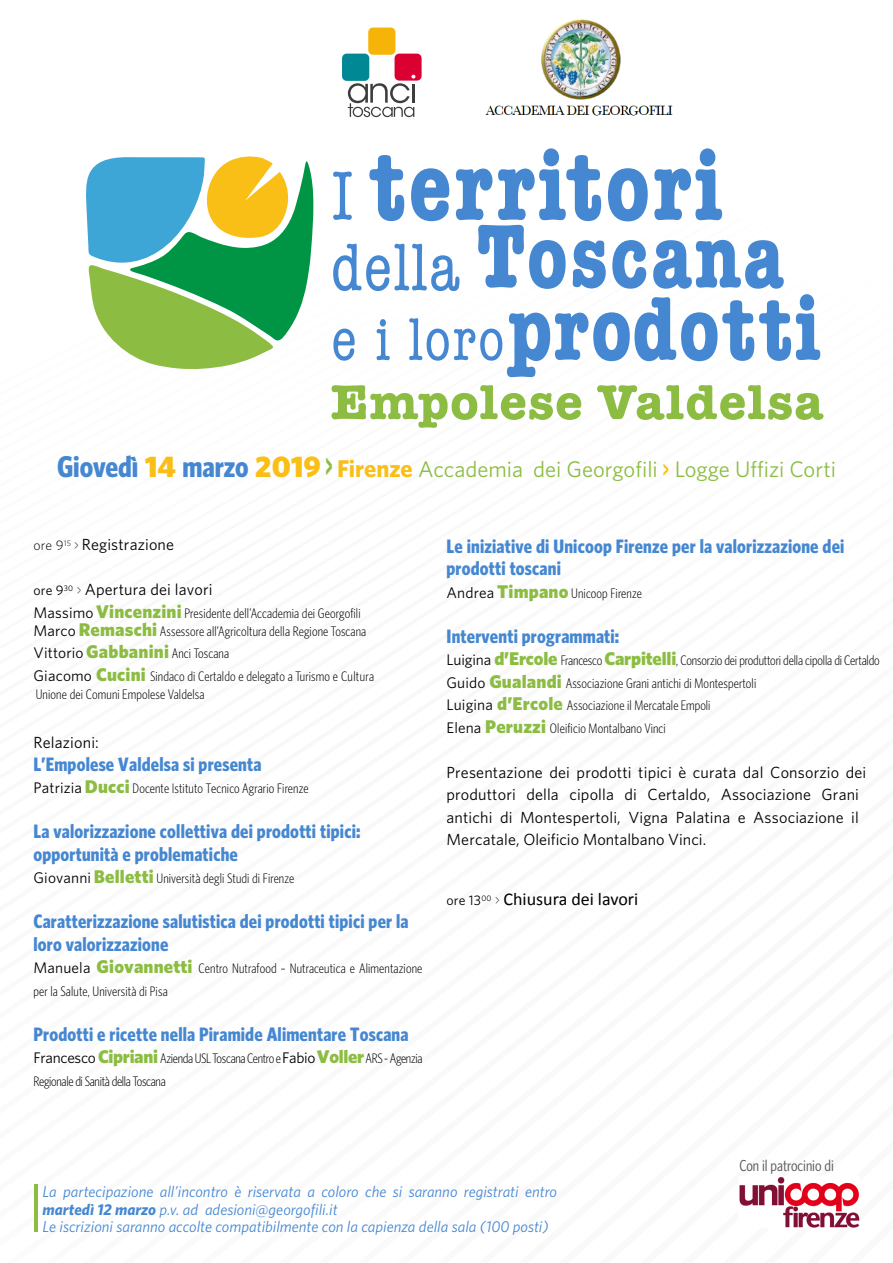
<style>
.page{position:relative;width:893px;height:1263px;background:#fff}
.page>*{position:absolute;margin:0;border:0;box-sizing:border-box;transform-origin:0 0}
.t1{font:700 50.4px "American Typewriter";letter-spacing:.025em;color:#8cbd42}
.t2{font:22.5px "Whitney HTF";color:#8cbd42}
.t3{font:700 condensed 19.5px/22.5px "Whitney HTF";letter-spacing:.01em;color:#4587d1}
.t4{font:18px "Calibri";color:#000}
.t5{font:16.2px/22.5px "Whitney HTF";letter-spacing:.01em;color:#000}
.t6{font:condensed 15.9px "Whitney HTF";color:#58585a}
.t7{font:italic 15.75px/17.5px "Whitney HTF";color:#4587d1}
.t8{font:300 condensed 13.8px/22.5px "Whitney HTF";letter-spacing:.01em;color:#000}
.t9{font:300 condensed 13.8px/22.5px "Whitney HTF";letter-spacing:-.02em;color:#000}
.s1{font-weight:700;font-stretch:condensed;font-size:30px;color:#4587d1}
.s2{font-weight:900;font-size:30px;color:#fabf17}
.s3{font-weight:900;font-size:31.5px}
.s4{font-weight:700;font-size:24.3px;color:#fabf17}
.s5{font-weight:700;font-size:21.9px;color:#fabf17}
.s6{font-weight:300;font-size:13.8px}
.s7{font-size:13.8px}
.s8{font-weight:400;font-stretch:normal;font-size:15.3px}
.s9{font-weight:900;font-stretch:normal;font-size:18.45px;color:#8cbd42}
.s10{font-family:"Whitney HTF";font-size:13.8px}
.s11{font-family:"Whitney HTF";font-weight:300;font-size:13.8px}
.s12{font-weight:700}
</style>
<div class="page">
<div style="left:368px;top:28px;width:27px;height:27px;background:#f7b408;border-radius:5px"></div>
<div style="left:342px;top:54px;width:27px;height:27px;background:#008995;border-radius:5px"></div>
<div style="left:395px;top:54px;width:27px;height:27px;background:#da0032;border-radius:5px"></div>
<svg style="left:348px;top:75px;width:67px;height:42px"></svg>
<img style="left:739px;top:1177px;width:120px;height:50px">
<hr style="left:35px;top:1184px;width:3px;height:48px;background:#8cbd42">
<svg style="left:333px;top:148px;width:487px;height:229px"></svg>
<svg style="left:86px;top:156px;width:228px;height:213px"></svg>
<img style="left:486px;top:19px;width:187px;height:97px">
<h1 class="t1" style="left:331px;top:359px;width:494px">Empolese Valdelsa</h1>
<h2 class="t2" style="left:57px;top:456px;width:780px"><span class="s1">Giovedì</span> <span class="s2">14</span> <span class="s1">marzo</span> <span class="s2">2019</span> <span class="s3">&gt;</span> <span class="s4">Firenze</span> Accademia dei Georgofili <span class="s5">&gt;</span> Logge Uffizi Corti</h2>
<p class="t5" style="left:34px;top:533px;width:142px"><span class="s6">ore 9</span><sup>15</sup> <span class="s6">&gt;</span> Registrazione</p>
<p class="t5" style="left:34px;top:578px;width:181px"><span class="s7">ore 9</span><sup>30</sup> <span class="s6">&gt;</span> Apertura dei lavori</p>
<p class="t8" style="left:34px;top:604px;width:334px;line-height:18px"><span class="s8">Massimo</span> <span class="s9">Vincenzini</span> Presidente dell’Accademia dei Georgofili<br><span class="s8">Marco</span> <span class="s9">Remaschi</span> Assessore all’Agricoltura della Regione Toscana</p>
<p class="t8" style="left:34px;top:642px;width:342px"><span class="s8">Vittorio</span> <span class="s9">Gabbanini</span> Anci Toscana<br><span class="s8">Giacomo</span> <span class="s9">Cucini</span> Sindaco di Certaldo e delegato a Turismo e Cultura</p>
<p class="t8" style="left:36px;top:683px;width:170px">Unione dei Comuni Empolese Valdelsa</p>
<p class="t5" style="left:34px;top:731px;width:67px">Relazioni:</p>
<h3 class="t3" style="left:34px;top:752px;width:229px">L’Empolese Valdelsa si presenta</h3>
<p class="t8" style="left:34px;top:777px;width:277px"><span class="s8">Patrizia</span> <span class="s9">Ducci</span> Docente Istituto Tecnico Agrario Firenze</p>
<h3 class="t3" style="left:34px;top:820px;width:328px">La valorizzazione collettiva dei prodotti tipici: opportunità e problematiche</h3>
<p class="t8" style="left:34px;top:867px;width:262px"><span class="s8">Giovanni</span> <span class="s9">Belletti</span> Università degli Studi di Firenze</p>
<h3 class="t3" style="left:34px;top:910px;width:377px">Caratterizzazione salutistica dei prodotti tipici per la loro valorizzazione</h3>
<p class="t8" style="left:34px;top:957px;width:390px"><span class="s8">Manuela</span> <span class="s9">Giovannetti</span> Centro Nutrafood – Nutraceutica e Alimentazione per la Salute, Università di Pisa</p>
<h3 class="t3" style="left:34px;top:1022px;width:376px">Prodotti e ricette nella Piramide Alimentare Toscana</h3>
<p class="t9" style="left:34px;top:1047px;width:391px"><span class="s8">Francesco</span> <span class="s9">Cipriani</span> AziendaUSLToscanaCentro e<span class="s8">Fabio</span><span class="s9">Voller</span>ARS-Agenzia<br>Regionale di Sanità della Toscana</p>
<h3 class="t3" style="left:446px;top:535px;width:399px">Le iniziative di Unicoop Firenze per la valorizzazione dei prodotti toscani</h3>
<p class="t8" style="left:446px;top:582px;width:197px"><span class="s8">Andrea</span> <span class="s9">Timpano</span> Unicoop Firenze</p>
<h3 class="t3" style="left:446px;top:625px;width:174px">Interventi programmati:</h3>
<p class="t8" style="left:446px;top:649px;width:435px"><span class="s8">Luigina</span> <span class="s9">d’Ercole</span> Francesco <span class="s9">Carpitelli</span>, Consorzio dei produttori della cipolla di Certaldo <span class="s8">Guido</span> <span class="s9">Gualandi</span> Associazione Grani antichi di Montespertoli<br><span class="s8">Luigina</span> <span class="s9">d’Ercole</span> Associazione il Mercatale Empoli<br><span class="s8">Elena</span> <span class="s9">Peruzzi</span> Oleificio Montalbano Vinci</p>
<p class="t5" style="left:446px;top:761px;width:421px">Presentazione dei prodotti tipici è curata dal Consorzio dei produttori della cipolla di Certaldo, Associazione Grani antichi di Montespertoli, Vigna Palatina e Associazione il Mercatale, Oleificio Montalbano Vinci.</p>
<h3 class="t4" style="left:446px;top:888px;width:193px"><span class="s10">ore 13</span><sup>00</sup> <span class="s11">&gt;</span> Chiusura dei lavori</h3>
<p class="t6" style="left:739px;top:1156px;width:96px">Con il patrocinio di</p>
<p class="t7" style="left:43px;top:1182px;width:516px">La partecipazione all’incontro è riservata a coloro che si saranno registrati entro <span class="s12">martedì 12 marzo</span> p.v. ad adesioni@georgofili.it<br>Le iscrizioni saranno accolte compatibilmente con la capienza della sala (100 posti)</p>
</div>
